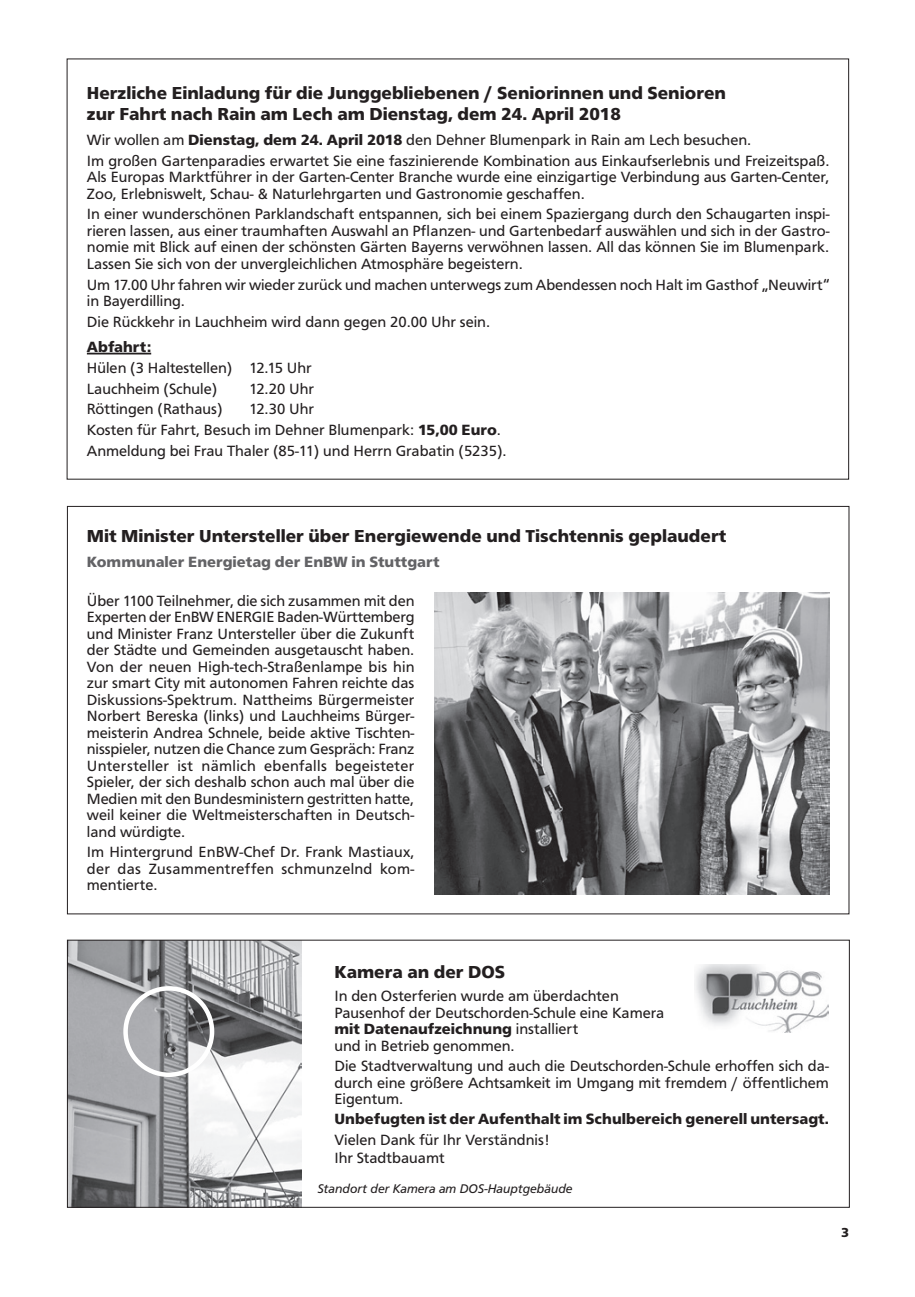
<style>
.page{position:relative;width:915px;height:1297px;background:#fff}
.page>*{position:absolute;margin:0;border:0;box-sizing:border-box;transform-origin:0 0}
.t1{font:700 18px/21px "Frutus T";color:#231f20}
.t2{font:15.3px/16.5px "Frutus T";color:#231f20}
.t3{font:700 15.3px "Frutus T";color:#231f20}
.t4{font:700 15.3px "Frutus T";color:#636366}
.t5{font:700 13.5px "Frutus T";color:#231f20}
.t6{font:italic 13.05px "Frutus T";color:#231f20}
.s1{font-weight:700}
</style>
<div class="page">
<hr style="left:87px;top:353px;width:64px;height:1px;background:#231f20">
<img style="left:434px;top:593px;width:395px;height:301px">
<img style="left:694px;top:964px;width:134px;height:69px">
<img style="left:69px;top:942px;width:232px;height:264px">
<div style="left:123px;top:986px;width:91px;height:91px;border:4px solid #fff;border-radius:50%"></div>
<p class="t1" style="left:87px;top:82px;width:640px">Herzliche Einladung für die Junggebliebenen / Seniorinnen und Senioren zur Fahrt nach Rain am Lech am Dienstag, dem 24. April 2018</p>
<p class="t2" style="left:87px;top:129px;width:744px;line-height:20.7px">Wir wollen am <span class="s1">Dienstag, dem 24. April 2018</span> den Dehner Blumenpark in Rain am Lech besuchen.<br>Im großen Gartenparadies erwartet Sie eine faszinierende Kombination aus Einkaufserlebnis und Freizeitspaß.</p>
<p class="t2" style="left:87px;top:169px;width:743px">Als Europas Marktführer in der Garten-Center Branche wurde eine einzigartige Verbindung aus Garten-Center,<br>Zoo, Erlebniswelt, Schau- &amp; Naturlehrgarten und Gastronomie geschaffen.</p>
<p class="t2" style="left:87px;top:206px;width:744px;text-align:justify">In einer wunderschönen Parklandschaft entspannen, sich bei einem Spaziergang durch den Schaugarten inspi&shy;rieren lassen, aus einer traumhaften Auswahl an Pflanzen- und Gartenbedarf auswählen und sich in der Gastro&shy;nomie mit Blick auf einen der schönsten Gärten Bayerns verwöhnen lassen. All das können Sie im Blumenpark.<br>Lassen Sie sich von der unvergleichlichen Atmosphäre begeistern.</p>
<p class="t2" style="left:87px;top:276px;width:744px">Um 17.00 Uhr fahren wir wieder zurück und machen unterwegs zum Abendessen noch Halt im Gasthof „Neuwirt“ in Bayerdilling.</p>
<p class="t2" style="left:87px;top:313px;width:404px">Die Rückkehr in Lauchheim wird dann gegen 20.00 Uhr sein.</p>
<p class="t3" style="left:87px;top:338px;width:66px">Abfahrt:</p>
<p class="t2" style="left:87px;top:357px;width:226px;line-height:20.7px">Hülen (3 Haltestellen) 12.15 Uhr<br>Lauchheim (Schule)</p>
<p class="t2" style="left:249px;top:380px;width:66px">12.20 Uhr</p>
<p class="t2" style="left:87px;top:399px;width:421px;line-height:20.7px;text-indent:162px">12.30 Uhr<br>Kosten für Fahrt, Besuch im Dehner Blumenpark: <span class="s1">15,00 Euro</span>.<br>Anmeldung bei Frau Thaler (85-11) und Herrn Grabatin (5235).</p>
<p class="t2" style="left:87px;top:401px;width:137px">Röttingen (Rathaus)</p>
<p class="t1" style="left:87px;top:526px;width:640px">Mit Minister Untersteller über Energiewende und Tischtennis geplaudert</p>
<p class="t4" style="left:87px;top:553px;width:354px">Kommunaler Energietag der EnBW in Stuttgart</p>
<p class="t2" style="left:87px;top:592px;width:329px;text-align:justify">Über 1100 Teilnehmer, die sich zusammen mit den Experten der EnBW ENERGIE Baden-Württemberg und Minister Franz Untersteller über die Zukunft der Städte und Gemeinden ausgetauscht haben.<br>Von der neuen High-tech-Straßenlampe bis hin zur smart City mit autonomen Fahren reichte das Diskussions-Spektrum. Nattheims Bürgermeister Norbert Bereska (links) und Lauchheims Bürger&shy;meisterin Andrea Schnele, beide aktive Tischten&shy;nisspieler, nutzen die Chance zum Gespräch: Franz Untersteller ist nämlich ebenfalls begeisteter Spieler, der sich deshalb schon auch mal über die Medien mit den Bundesministern gestritten hatte, weil keiner die Weltmeisterschaften in Deutsch&shy;land würdigte.</p>
<p class="t2" style="left:87px;top:844px;width:329px;text-align:justify">Im Hintergrund EnBW-Chef Dr. Frank Mastiaux, der das Zusammentreffen schmunzelnd kom&shy;mentierte.</p>
<p class="t1" style="left:334px;top:961px;width:172px">Kamera an der DOS</p>
<p class="t2" style="left:334px;top:987px;width:331px">In den Osterferien wurde am überdachten Pausenhof der Deutschorden-Schule eine Kamera <span class="s1">mit Datenaufzeichnung</span> installiert<br>und in Betrieb genommen.</p>
<p class="t2" style="left:334px;top:1058px;width:495px;text-align:justify">Die Stadtverwaltung und auch die Deutschorden-Schule erhoffen sich da&shy;durch eine größere Achtsamkeit im Umgang mit fremdem / öffentlichem Eigentum.</p>
<p class="t3" style="left:334px;top:1110px;width:496px">Unbefugten ist der Aufenthalt im Schulbereich generell untersagt.</p>
<p class="t2" style="left:334px;top:1131px;width:217px;line-height:17.7px">Vielen Dank für Ihr Verständnis!<br>Ihr Stadtbauamt</p>
<p class="t6" style="left:317px;top:1180px;width:257px">Standort der Kamera am DOS-Hauptgebäude</p>
<p class="t5" style="left:840px;top:1225px;width:9px">3</p>
</div>
